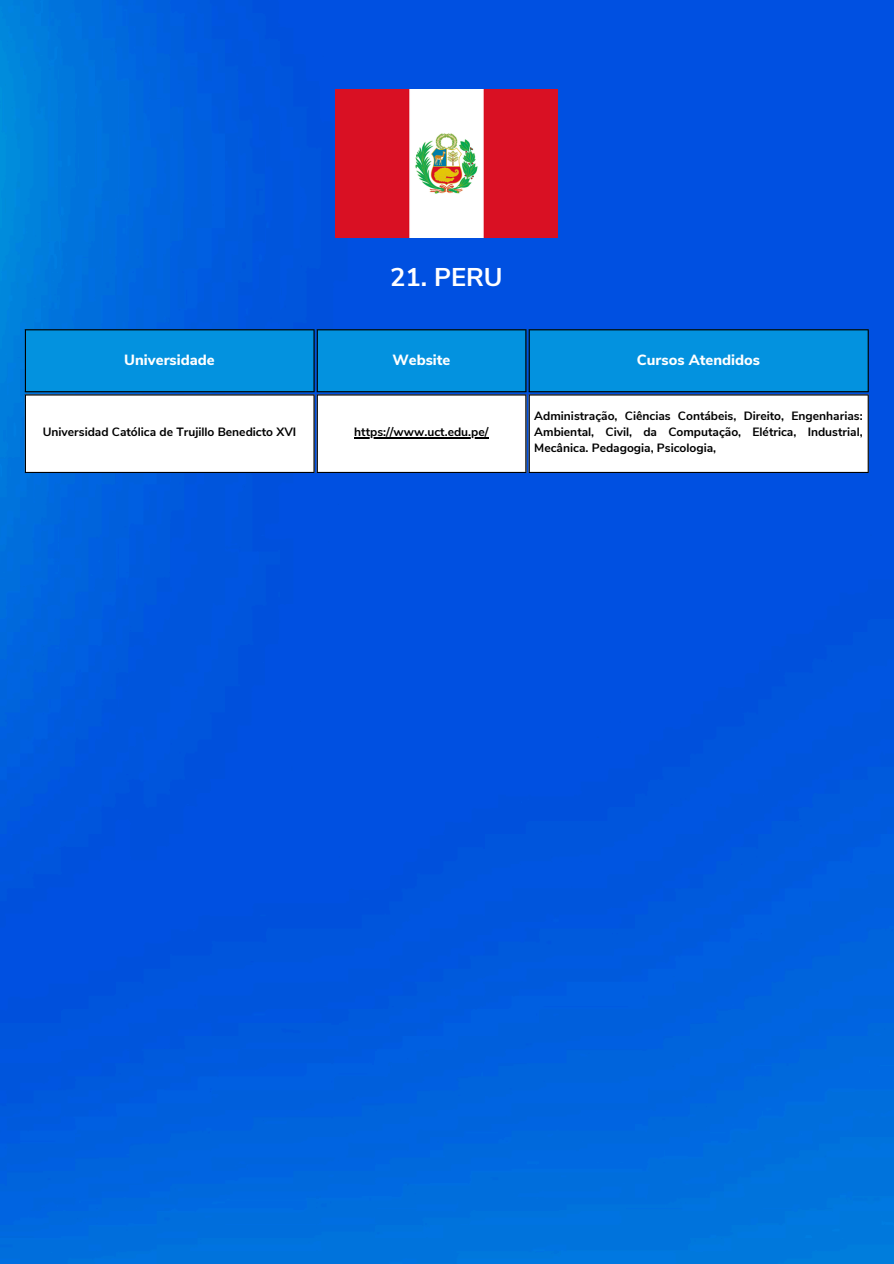
<style>
.page{position:relative;width:894px;height:1264px;background:#fff}
.page>*{position:absolute;margin:0;border:0;box-sizing:border-box;transform-origin:0 0}
.t1{font:700 25.65px "Nunito Sans";color:#fff}
.t2{font:800 14.7px "Nunito Sans";color:#fff}
.t3{font:700 12px/16px "Nunito Sans";color:#000;text-align:justify}
</style>
<div class="page">
<img style="left:0;top:0;width:893px;height:1263px">
<div style="left:26px;top:329px;width:841px;height:63px;background:#0392df"></div>
<svg style="left:26px;top:394px;width:841px;height:79px"></svg>
<hr style="left:354px;top:437px;width:134px;height:1px;background:#000">
<hr style="left:25px;top:330px;width:1px;height:61px;background:#000">
<hr style="left:313px;top:330px;width:1px;height:61px;background:#000">
<hr style="left:25px;top:329px;width:289px;height:1px;background:#000">
<hr style="left:25px;top:391px;width:289px;height:1px;background:#000">
<hr style="left:316px;top:330px;width:2px;height:61px;background:#000">
<hr style="left:525px;top:330px;width:1px;height:61px;background:#000">
<hr style="left:316px;top:329px;width:210px;height:1px;background:#000">
<hr style="left:316px;top:391px;width:210px;height:1px;background:#000">
<hr style="left:528px;top:330px;width:1px;height:61px;background:#000">
<hr style="left:867px;top:330px;width:1px;height:61px;background:#000">
<hr style="left:528px;top:329px;width:340px;height:1px;background:#000">
<hr style="left:528px;top:391px;width:340px;height:1px;background:#000">
<hr style="left:25px;top:395px;width:1px;height:77px;background:#000">
<hr style="left:313px;top:395px;width:1px;height:77px;background:#000">
<hr style="left:25px;top:394px;width:289px;height:1px;background:#000">
<hr style="left:25px;top:472px;width:289px;height:1px;background:#000">
<hr style="left:316px;top:395px;width:2px;height:77px;background:#000">
<hr style="left:525px;top:395px;width:1px;height:77px;background:#000">
<hr style="left:316px;top:394px;width:210px;height:1px;background:#000">
<hr style="left:316px;top:472px;width:210px;height:1px;background:#000">
<hr style="left:528px;top:395px;width:1px;height:77px;background:#000">
<hr style="left:867px;top:395px;width:1px;height:77px;background:#000">
<hr style="left:528px;top:394px;width:340px;height:1px;background:#000">
<hr style="left:528px;top:472px;width:340px;height:1px;background:#000">
<img style="left:335px;top:89px;width:222px;height:149px">
<p class="t1" style="left:390px;top:260px;width:114px">21. PERU</p>
<p class="t2" style="left:124px;top:350px;width:92px">Universidade</p>
<h1 class="t2" style="left:392px;top:350px;width:60px">Website</h1>
<p class="t2" style="left:636px;top:350px;width:125px">Cursos Atendidos</p>
<p class="t3" style="left:43px;top:424px;width:255px">Universidad Católica de Trujillo Benedicto XVI</p>
<p class="t3" style="left:354px;top:424px;width:136px">https://www.uct.edu.pe/</p>
<p class="t3" style="left:534px;top:408px;width:330px">Administração, Ciências Contábeis, Direito, Engenharias:<br>Ambiental, Civil, da Computação, Elétrica, Industrial, Mecânica. Pedagogia, Psicologia,</p>
</div>
